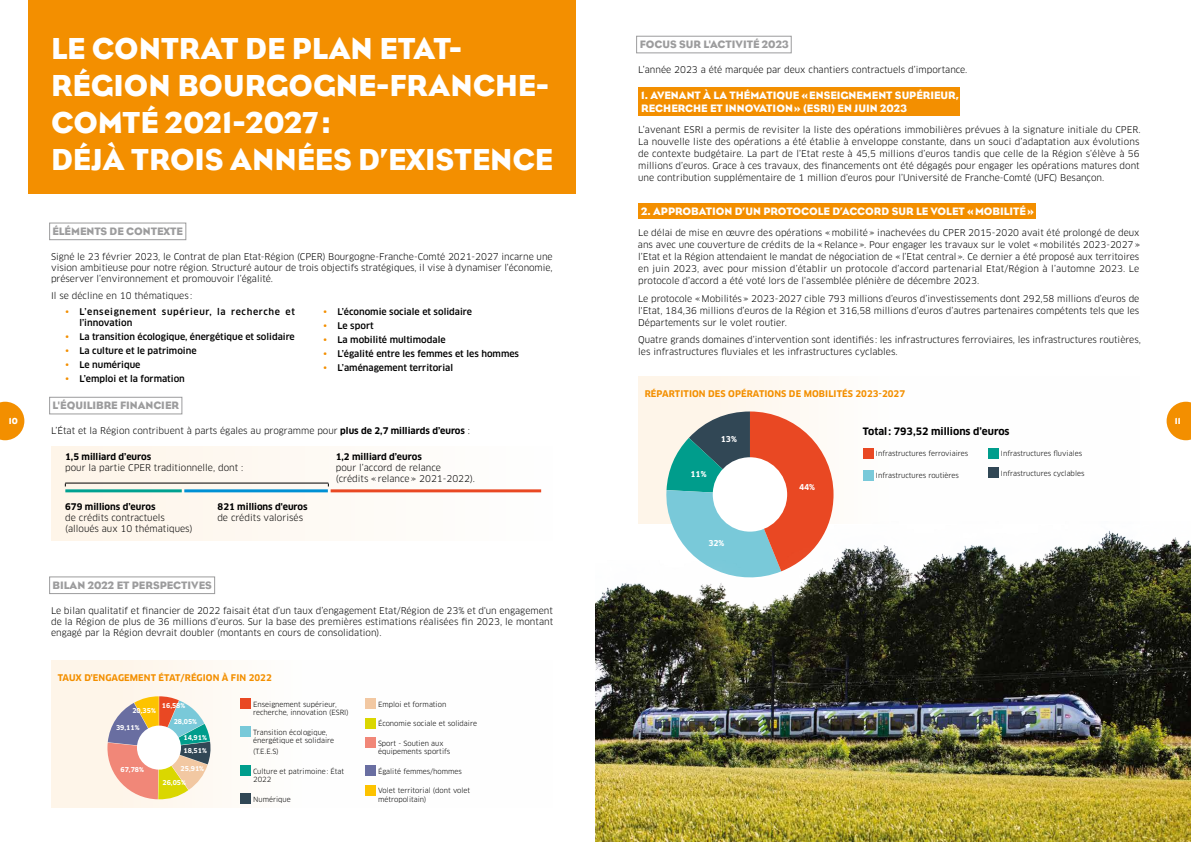
<style>
.page{position:relative;width:1191px;height:842px;background:#fff}
.page>*{position:absolute;margin:0;border:0;box-sizing:border-box;transform-origin:0 0}
.t1{font:31px/37.2px "Eagle";color:#fff}
.t2{font:11px/13.2px "Eagle";color:#fff}
.t3{font:11px "Eagle";color:#9c9c9d}
.t4{font:700 10px "Clan Pro";color:#000}
.t5{font:9px/12px "Clan Pro";color:#000;text-align:justify}
.t6{font:500 9px "Clan Pro";color:#000}
.t7{font:700 9px "Clan Pro";letter-spacing:.01em;color:#f38f00}
.t8{font:700 9px "Clan Pro";color:#000}
.t9{font:500 9px/11px "Clan Pro";letter-spacing:.07em;color:#000}
.t10{font:9px "Eagle";color:#fff}
.t11{font:700 7.9px "Clan Pro";color:#fff}
.t12{font:7px/8.5px "Clan Pro";color:#000}
.t13{font:700 6.6px "Clan Pro";color:#fff}
.s1{color:#f38f00}
.s2{font-weight:700}
</style>
<div class="page">
<div style="left:51px;top:661px;width:502px;height:147px;background:linear-gradient(to right,#fef5ea,#feffff)"></div>
<svg style="left:107px;top:696px;width:104px;height:103px;background:#c6b092"></svg>
<div style="left:137px;top:725px;width:44px;height:45px;background:#fff;border-radius:50%"></div>
<div style="left:28px;top:0;width:547px;height:194px;background:#f38f00"></div>
<div style="left:49px;top:223px;width:137px;height:17px;border:1px solid #9c9c9d"></div>
<div style="left:49px;top:397px;width:133px;height:17px;border:1px solid #9c9c9d"></div>
<div style="left:240px;top:698px;width:11px;height:11px;background:#e94823"></div>
<div style="left:240px;top:726px;width:11px;height:11px;background:#79c9d9"></div>
<div style="left:240px;top:765px;width:11px;height:11px;background:#009d8c"></div>
<div style="left:240px;top:793px;width:11px;height:11px;background:#314755"></div>
<div style="left:365px;top:698px;width:11px;height:11px;background:#f2c8a2"></div>
<div style="left:365px;top:718px;width:11px;height:11px;background:#dad700"></div>
<div style="left:365px;top:737px;width:11px;height:11px;background:#f18778"></div>
<div style="left:365px;top:765px;width:11px;height:11px;background:#696ea1"></div>
<div style="left:365px;top:785px;width:11px;height:11px;background:#fdc300"></div>
<div style="left:49px;top:576px;width:166px;height:18px;border:1px solid #9c9c9d"></div>
<div style="left:51px;top:446px;width:502px;height:95px;background:#fef9f3"></div>
<hr style="left:65px;top:489px;width:117px;height:3px;background:#00a191">
<hr style="left:331px;top:489px;width:210px;height:3px;background:#e94823">
<div style="left:638px;top:376px;width:502px;height:148px;background:linear-gradient(to right,#fef6ea,#feffff)"></div>
<div style="left:638px;top:87px;width:321px;height:28px;background:#f38f00"></div>
<div style="left:638px;top:203px;width:397px;height:15px;background:#f38f00"></div>
<div style="left:636px;top:36px;width:155px;height:17px;border:1px solid #9c9c9d"></div>
<svg style="left:666px;top:411px;width:167px;height:111px;background:#a68677"></svg>
<div style="left:862px;top:448px;width:11px;height:11px;background:#e94823"></div>
<div style="left:862px;top:469px;width:11px;height:11px;background:#79c9d9"></div>
<div style="left:987px;top:448px;width:11px;height:11px;background:#009d8c"></div>
<div style="left:987px;top:467px;width:11px;height:11px;background:#314755"></div>
<div style="left:712px;top:457px;width:75px;height:75px;background:#fff;border-radius:50%"></div>
<img style="left:595px;top:522px;width:596px;height:320px">
<hr style="left:184px;top:489px;width:144px;height:3px;background:#0090d4">
<hr style="left:65px;top:483px;width:263px;height:1px;background:#000">
<svg style="left:0;top:402px;width:24px;height:38px"></svg>
<svg style="left:1166px;top:402px;width:25px;height:38px"></svg>
<h1 class="t1" style="left:51px;top:29px;width:503px">LE CONTRAT DE PLAN ETAT-<br>RÉGION BOURGOGNE-FRANCHE-<br>COMTÉ 2021-2027 :<br>DÉJÀ TROIS ANNÉES D’EXISTENCE</h1>
<p class="t3" style="left:52px;top:224px;width:132px">ÉLÉMENTS DE CONTEXTE</p>
<p class="t5" style="left:51px;top:251px;width:503px;line-height:11px">Signé le 23 février 2023, le Contrat de plan Etat-Région (CPER) Bourgogne-Franche-Comté 2021-2027 incarne une vision ambitieuse pour notre région. Structuré autour de trois objectifs stratégiques, il vise à dynamiser l’économie, préserver l’environnement et promouvoir l’égalité.</p>
<p class="t5" style="left:51px;top:289px;width:143px">Il se décline en 10 thématiques :</p>
<p class="t9" style="left:79px;top:306px;width:217px;text-indent:-14px"><span class="s1">•</span> L’enseignement supérieur, la recherche et l’innovation</p>
<p class="t6" style="left:65px;top:331px;width:231px"><span class="s1">•</span> La transition écologique, énergétique et solidaire</p>
<p class="t6" style="left:65px;top:345px;width:133px"><span class="s1">•</span> La culture et le patrimoine</p>
<p class="t6" style="left:65px;top:359px;width:77px"><span class="s1">•</span> Le numérique</p>
<p class="t6" style="left:65px;top:373px;width:121px"><span class="s1">•</span> L’emploi et la formation</p>
<p class="t6" style="left:323px;top:307px;width:150px"><span class="s1">•</span> L’économie sociale et solidaire</p>
<p class="t6" style="left:323px;top:320px;width:52px"><span class="s1">•</span> Le sport</p>
<p class="t6" style="left:323px;top:334px;width:124px"><span class="s1">•</span> La mobilité multimodale</p>
<p class="t6" style="left:323px;top:348px;width:197px"><span class="s1">•</span> L’égalité entre les femmes et les hommes</p>
<p class="t6" style="left:323px;top:362px;width:131px"><span class="s1">•</span> L’aménagement territorial</p>
<p class="t3" style="left:640px;top:37px;width:150px">FOCUS SUR L'ACTIVITÉ 2023</p>
<p class="t5" style="left:638px;top:64px;width:331px">L’année 2023 a été marquée par deux chantiers contractuels d’importance.</p>
<p class="t2" style="left:641px;top:88px;width:319px">1. AVENANT À LA THÉMATIQUE «ENSEIGNEMENT SUPÉRIEUR,<br>RECHERCHE ET INNOVATION» (ESRI) EN JUIN 2023</p>
<p class="t5" style="left:638px;top:124px;width:504px;text-align:left">L’avenant ESRI a permis de revisiter la liste des opérations immobilières prévues à la signature initiale du CPER.<br>La nouvelle liste des opérations a été établie à enveloppe constante, dans un souci d’adaptation aux évolutions de contexte budgétaire. La part de l’Etat reste à 45,5 millions d’euros tandis que celle de la Région s’élève à 56 millions d’euros. Grace à ces travaux, des financements ont été dégagés pour engager les opérations matures dont une contribution supplémentaire de 1 million d’euros pour l’Université de Franche-Comté (UFC) Besançon.</p>
<p class="t2" style="left:641px;top:204px;width:394px">2. APPROBATION D’UN PROTOCOLE D’ACCORD SUR LE VOLET «MOBILITÉ»</p>
<p class="t5" style="left:638px;top:227px;width:504px">Le délai de mise en œuvre des opérations «mobilité» inachevées du CPER 2015-2020 avait été prolongé de deux ans avec une couverture de crédits de la «Relance». Pour engager les travaux sur le volet «mobilités 2023-2027» l’Etat et la Région attendaient le mandat de négociation de «l’Etat central». Ce dernier a été proposé aux territoires en juin 2023, avec pour mission d’établir un protocole d’accord partenarial Etat/Région à l’automne 2023. Le protocole d’accord a été voté lors de l’assemblée plénière de décembre 2023.</p>
<p class="t5" style="left:638px;top:292px;width:503px">Le protocole «Mobilités» 2023-2027 cible 793 millions d’euros d’investissements dont 292,58 millions d’euros de l'Etat, 184,36 millions d’euros de la Région et 316,58 millions d’euros d’autres partenaires compétents tels que les Départements sur le volet routier.</p>
<p class="t5" style="left:638px;top:334px;width:504px">Quatre grands domaines d’intervention sont identifiés: les infrastructures ferroviaires, les infrastructures routières, les infrastructures fluviales et les infrastructures cyclables.</p>
<p class="t7" style="left:644px;top:388px;width:262px">RÉPARTITION DES OPÉRATIONS DE MOBILITÉS 2023-2027</p>
<p class="t3" style="left:52px;top:398px;width:128px">L'ÉQUILIBRE FINANCIER</p>
<p class="t5" style="left:51px;top:425px;width:420px">L’État et la Région contribuent à parts égales au programme pour <span class="s2">plus de 2,7 milliards d’euros</span> :</p>
<p class="t10" style="left:9px;top:415px;width:11px">10</p>
<p class="t10" style="left:1174px;top:415px;width:7px">11</p>
<p class="t4" style="left:862px;top:426px;width:148px">Total: 793,52 millions d’euros</p>
<p class="t11" style="left:721px;top:435px;width:18px">13%</p>
<p class="t8" style="left:65px;top:451px;width:88px">1,5 milliard d’euros</p>
<p class="t5" style="left:65px;top:461px;width:179px">pour la partie CPER traditionnelle, dont :</p>
<p class="t8" style="left:65px;top:501px;width:92px">679 millions d’euros</p>
<p class="t5" style="left:65px;top:512px;width:129px;line-height:11px">de crédits contractuels (alloués aux 10 thématiques)</p>
<p class="t8" style="left:218px;top:501px;width:92px">821 millions d'euros</p>
<p class="t5" style="left:217px;top:511px;width:87px">de crédits valorisés</p>
<p class="t8" style="left:336px;top:451px;width:88px">1,2 milliard d’euros</p>
<p class="t5" style="left:336px;top:462px;width:141px;line-height:11px">pour l’accord de relance (crédits «relance» 2021-2022).</p>
<p class="t3" style="left:52px;top:578px;width:161px">BILAN 2022 ET PERSPECTIVES</p>
<p class="t5" style="left:51px;top:605px;width:503px;line-height:11px">Le bilan qualitatif et financier de 2022 faisait état d’un taux d’engagement Etat/Région de 23% et d'un engagement de la Région de plus de 36 millions d’euros. Sur la base des premières estimations réalisées fin 2023, le montant engagé par la Région devrait doubler (montants en cours de consolidation).</p>
<p class="t7" style="left:58px;top:672px;width:215px">TAUX D'ENGAGEMENT ÉTAT/RÉGION À FIN 2022</p>
<p class="t12" style="left:253px;top:700px;width:97px">Enseignement supérieur, recherche, innovation (ESRI)</p>
<p class="t12" style="left:253px;top:728px;width:82px">Transition écologique, énergétique et solidaire</p>
<p class="t12" style="left:253px;top:747px;width:27px">(T.E.E.S)</p>
<p class="t12" style="left:253px;top:767px;width:93px">Culture et patrimoine: État<br>2022</p>
<p class="t12" style="left:253px;top:795px;width:39px">Numérique</p>
<p class="t13" style="left:162px;top:702px;width:25px">16,58%</p>
<p class="t13" style="left:132px;top:707px;width:25px">20,35%</p>
<p class="t13" style="left:174px;top:718px;width:25px">28,05%</p>
<p class="t13" style="left:116px;top:724px;width:25px">39,11%</p>
<p class="t13" style="left:120px;top:766px;width:25px">67,78%</p>
<p class="t13" style="left:183px;top:733px;width:25px">14,91%</p>
<p class="t13" style="left:183px;top:747px;width:25px">18,51%</p>
<p class="t13" style="left:181px;top:764px;width:25px">25,91%</p>
<p class="t13" style="left:162px;top:779px;width:25px">26,05%</p>
<p class="t12" style="left:378px;top:700px;width:70px">Emploi et formation</p>
<p class="t12" style="left:378px;top:719px;width:100px">Économie sociale et solidaire</p>
<p class="t12" style="left:378px;top:739px;width:74px">Sport - Soutien aux équipements sportifs</p>
<p class="t12" style="left:378px;top:767px;width:85px">Égalité femmes/hommes</p>
<p class="t12" style="left:378px;top:786px;width:94px">Volet territorial (dont volet métropolitain)</p>
<p class="t11" style="left:690px;top:469px;width:18px">11%</p>
<p class="t11" style="left:708px;top:538px;width:18px">32%</p>
<p class="t11" style="left:799px;top:483px;width:18px">44%</p>
<p class="t12" style="left:876px;top:449px;width:94px">Infrastructures ferroviaires</p>
<p class="t12" style="left:876px;top:471px;width:84px">Infrastructures routières</p>
<p class="t12" style="left:1000px;top:449px;width:83px">Infrastructures fluviales</p>
<p class="t12" style="left:1000px;top:469px;width:85px">Infrastructures cyclables</p>
</div>
